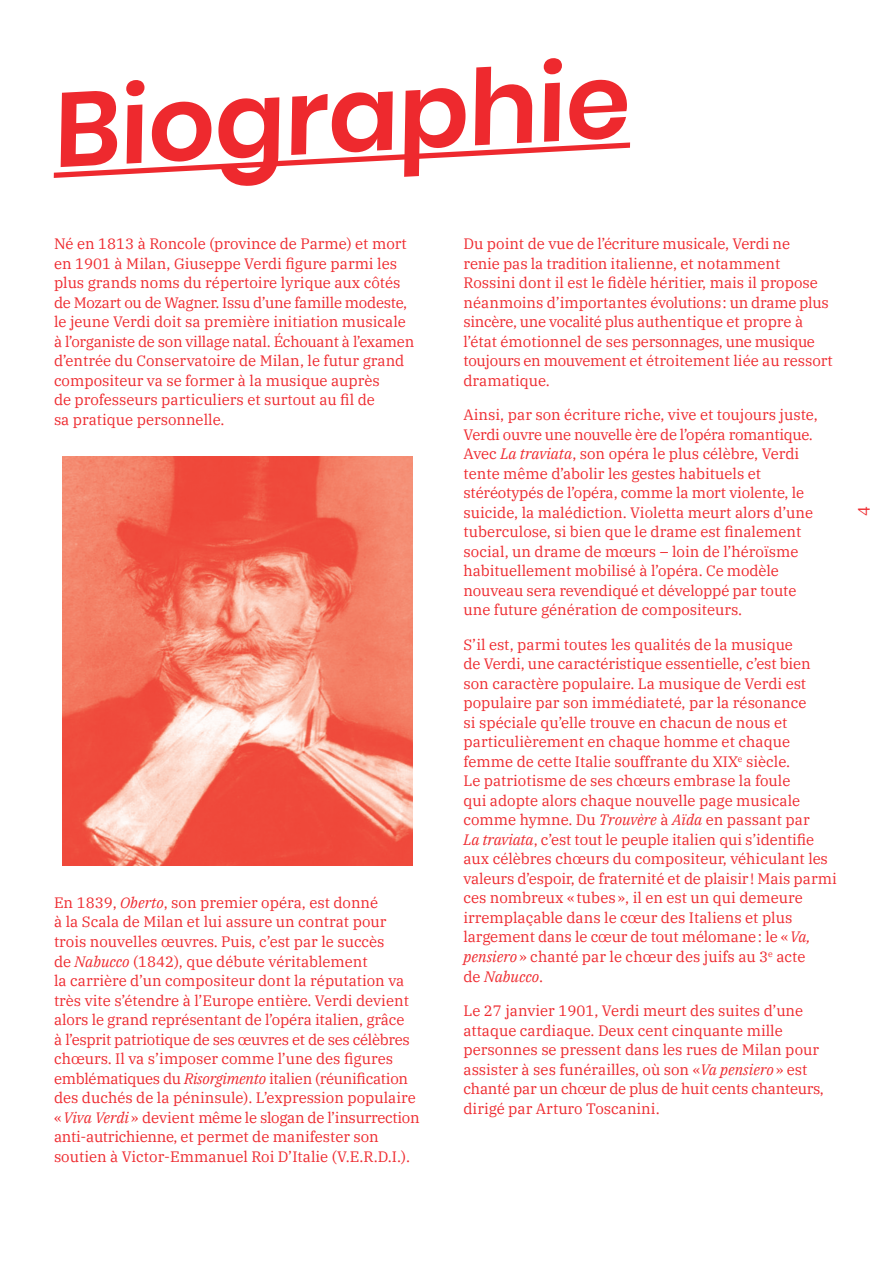
<style>
.page{position:relative;width:893px;height:1263px;background:#fff}
.page>*{position:absolute;margin:0;border:0;box-sizing:border-box;transform-origin:0 0}
.Biographie___texte_c{font:600 105px "Poppins";color:#ee292e}
.t1{font:16.5px "IBM Plex Serif";color:#ee292e}
.t2{font:15px/19.5px "IBM Plex Serif";color:#ee292e}
.s1{font-style:italic}
</style>
<div class="page">
<svg style="left:53px;top:142px;width:578px;height:36px"></svg>
<img style="left:62px;top:456px;width:351px;height:410px">
<p class="Biographie___texte_c" style="left:49px;top:70px;width:578px;rotate:-3deg">Biographie</p>
<p class="t2" style="left:54px;top:233px;width:362px">Né en 1813 à Roncole (province de Parme) et mort en 1901 à Milan, Giuseppe Verdi figure parmi les plus grands noms du répertoire lyrique aux côtés de Mozart ou de Wagner. Issu d’une famille modeste, le jeune Verdi doit sa première initiation musicale à l’organiste de son village natal. Échouant à l’examen d’entrée du Conservatoire de Milan, le futur grand compositeur va se former à la musique auprès<br>de professeurs particuliers et surtout au fil de<br>sa pratique personnelle.</p>
<p class="t2" style="left:54px;top:892px;width:367px">En 1839, <span class="s1">Oberto</span>, son premier opéra, est donné<br>à la Scala de Milan et lui assure un contrat pour trois nouvelles œuvres. Puis, c’est par le succès<br>de <span class="s1">Nabucco</span> (1842), que débute véritablement<br>la carrière d’un compositeur dont la réputation va très vite s’étendre à l’Europe entière. Verdi devient alors le grand représentant de l’opéra italien, grâce<br>à l’esprit patriotique de ses œuvres et de ses célèbres chœurs. Il va s’imposer comme l’une des figures emblématiques du <span class="s1">Risorgimento</span> italien (réunification des duchés de la péninsule). L’expression populaire «<span class="s1">Viva Verdi</span>» devient même le slogan de l’insurrection anti-autrichienne, et permet de manifester son soutien à Victor-Emmanuel Roi D’Italie (V.E.R.D.I.).</p>
<p class="t2" style="left:463px;top:233px;width:371px">Du point de vue de l’écriture musicale, Verdi ne<br>renie pas la tradition italienne, et notamment Rossini dont il est le fidèle héritier, mais il propose néanmoins d’importantes évolutions: un drame plus sincère, une vocalité plus authentique et propre à l’état émotionnel de ses personnages, une musique toujours en mouvement et étroitement liée au ressort dramatique.</p>
<p class="t2" style="left:463px;top:404px;width:356px">Ainsi, par son écriture riche, vive et toujours juste, Verdi ouvre une nouvelle ère de l’opéra romantique.<br>Avec <span class="s1">La traviata</span>, son opéra le plus célèbre, Verdi tente même d’abolir les gestes habituels et stéréotypés de l’opéra, comme la mort violente, le suicide, la malédiction. Violetta meurt alors d’une tuberculose, si bien que le drame est finalement social, un drame de mœurs – loin de l’héroïsme habituellement mobilisé à l’opéra. Ce modèle nouveau sera revendiqué et développé par toute une future génération de compositeurs.</p>
<p class="t2" style="left:463px;top:634px;width:375px">S’il est, parmi toutes les qualités de la musique<br>de Verdi, une caractéristique essentielle, c’est bien son caractère populaire. La musique de Verdi est populaire par son immédiateté, par la résonance<br>si spéciale qu’elle trouve en chacun de nous et particulièrement en chaque homme et chaque femme de cette Italie souffrante du XIX<sup>e</sup> siècle.<br>Le patriotisme de ses chœurs embrase la foule<br>qui adopte alors chaque nouvelle page musicale comme hymne. Du <span class="s1">Trouvère</span> à <span class="s1">Aïda</span> en passant par<br><span class="s1">La traviata</span>, c’est tout le peuple italien qui s’identifie aux célèbres chœurs du compositeur, véhiculant les valeurs d’espoir, de fraternité et de plaisir! Mais parmi ces nombreux «tubes», il en est un qui demeure irremplaçable dans le cœur des Italiens et plus largement dans le cœur de tout mélomane: le «<span class="s1">Va, pensiero</span>» chanté par le chœur des juifs au 3<sup>e</sup> acte<br>de <span class="s1">Nabucco</span>.</p>
<p class="t2" style="left:463px;top:1000px;width:362px">Le 27 janvier 1901, Verdi meurt des suites d’une attaque cardiaque. Deux cent cinquante mille personnes se pressent dans les rues de Milan pour assister à ses funérailles, où son «<span class="s1">Va pensiero</span>» est chanté par un chœur de plus de huit cents chanteurs, dirigé par Arturo Toscanini.</p>
<p class="t1" style="left:851px;top:515px;width:11px;rotate:-90deg">4</p>
</div>
